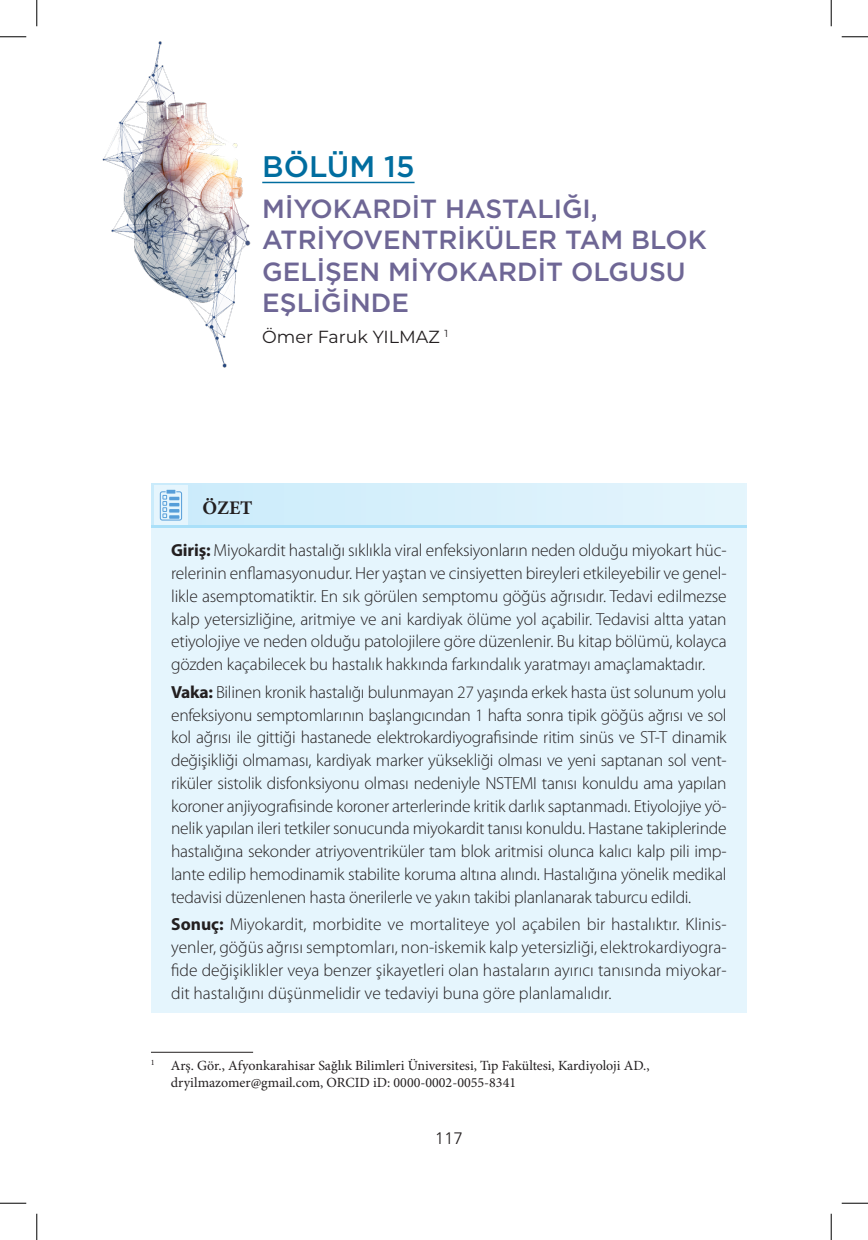
<style>
.page{position:relative;width:868px;height:1240px;background:#fff}
.page>*{position:absolute;margin:0;border:0;box-sizing:border-box;transform-origin:0 0}
.Bölüm{font:500 29.75px "Gotham";color:#006d9f}
.Bölüm_Başlık{font:500 26.25px/31.5px "Gotham";color:#6e6695}
.t1{font:700 19.25px "Minion Pro";color:#231f20}
.Özet_Yazı{font:300 17.5px/22.8px "Myriad Pro";letter-spacing:-.01em;color:#231f20;text-align:justify}
.YAZAR{font:100 17.5px "Montserrat";color:#231f20}
.t2{font:17.5px "Frugal Normal Tr";color:#231f20}
.dipnot{font:14px/16.8px "Minion Pro";color:#231f20}
.s1{font-weight:700}
</style>
<div class="page">
<img style="left:102px;top:41px;width:149px;height:327px">
<hr style="left:151px;top:1051px;width:102px;height:1px;background:#231f20">
<div style="left:151px;top:483px;width:595px;height:530px;background:#e5f5fd"></div>
<hr style="left:262px;top:182px;width:152px;height:1px;background:#006d9f">
<svg style="left:0;top:36px;width:26px;height:1px"></svg>
<svg style="left:841px;top:36px;width:26px;height:1px"></svg>
<svg style="left:0;top:1202px;width:26px;height:1px"></svg>
<svg style="left:841px;top:1202px;width:26px;height:1px"></svg>
<svg style="left:36px;top:0;width:1px;height:26px"></svg>
<svg style="left:36px;top:1213px;width:1px;height:26px"></svg>
<svg style="left:830px;top:0;width:1px;height:26px"></svg>
<svg style="left:830px;top:1213px;width:1px;height:26px"></svg>
<p class="Bölüm" style="left:262px;top:147px;width:154px">BÖLÜM 15</p>
<p class="Bölüm_Başlık" style="left:262px;top:192px;width:446px">MIYOKARDIT HASTALIĞI,<br>ATRIYOVENTRIKÜLER TAM BLOK<br>GELIŞEN MIYOKARDIT OLGUSU<br>EŞLIĞINDE</p>
<p class="YAZAR" style="left:262px;top:325px;width:187px">Ömer Faruk YILMAZ <sup>1</sup></p>
<p class="t1" style="left:202px;top:494px;width:52px">ÖZET</p>
<p class="Özet_Yazı" style="left:171px;top:539px;width:557px"><span class="s1">Giriş:</span> Miyokardit hastalığı sıklıkla viral enfeksiyonların neden olduğu miyokart hüc&shy;relerinin enflamasyonudur. Her yaştan ve cinsiyetten bireyleri etkileyebilir ve genel&shy;likle asemptomatiktir. En sık görülen semptomu göğüs ağrısıdır. Tedavi edilmezse kalp yetersizliğine, aritmiye ve ani kardiyak ölüme yol açabilir. Tedavisi altta yatan etiyolojiye ve neden olduğu patolojilere göre düzenlenir. Bu kitap bölümü, kolayca gözden kaçabilecek bu hastalık hakkında farkındalık yaratmayı amaçlamaktadır.</p>
<p class="Özet_Yazı" style="left:171px;top:680px;width:556px"><span class="s1">Vaka:</span> Bilinen kronik hastalığı bulunmayan 27 yaşında erkek hasta üst solunum yolu enfeksiyonu semptomlarının başlangıcından 1 hafta sonra tipik göğüs ağrısı ve sol kol ağrısı ile gittiği hastanede elektrokardiyografisinde ritim sinüs ve ST-T dinamik değişikliği olmaması, kardiyak marker yüksekliği olması ve yeni saptanan sol vent&shy;riküler sistolik disfonksiyonu olması nedeniyle NSTEMI tanısı konuldu ama yapılan koroner anjiyografisinde koroner arterlerinde kritik darlık saptanmadı. Etiyolojiye yö&shy;nelik yapılan ileri tetkiler sonucunda miyokardit tanısı konuldu. Hastane takiplerinde hastalığına sekonder atriyoventriküler tam blok aritmisi olunca kalıcı kalp pili imp&shy;lante edilip hemodinamik stabilite koruma altına alındı. Hastalığına yönelik medikal tedavisi düzenlenen hasta önerilerle ve yakın takibi planlanarak taburcu edildi.</p>
<p class="Özet_Yazı" style="left:171px;top:913px;width:556px"><span class="s1">Sonuç:</span> Miyokardit, morbidite ve mortaliteye yol açabilen bir hastalıktır. Klinis&shy;yenler, göğüs ağrısı semptomları, non-iskemik kalp yetersizliği, elektrokardiyogra&shy;fide değişiklikler veya benzer şikayetleri olan hastaların ayırıcı tanısında miyokar&shy;dit hastalığını düşünmelidir ve tedaviyi buna göre planlamalıdır.</p>
<p class="dipnot" style="left:171px;top:1057px;width:480px;text-indent:-20px"><sup>1</sup> Arş. Gör., Afyonkarahisar Sağlık Bilimleri Üniversitesi, Tıp Fakültesi, Kardiyoloji AD., dryilmazomer@gmail.com, ORCID iD: 0000-0002-0055-8341</p>
<p class="t2" style="left:434px;top:1128px;width:30px">117</p>
</div>
